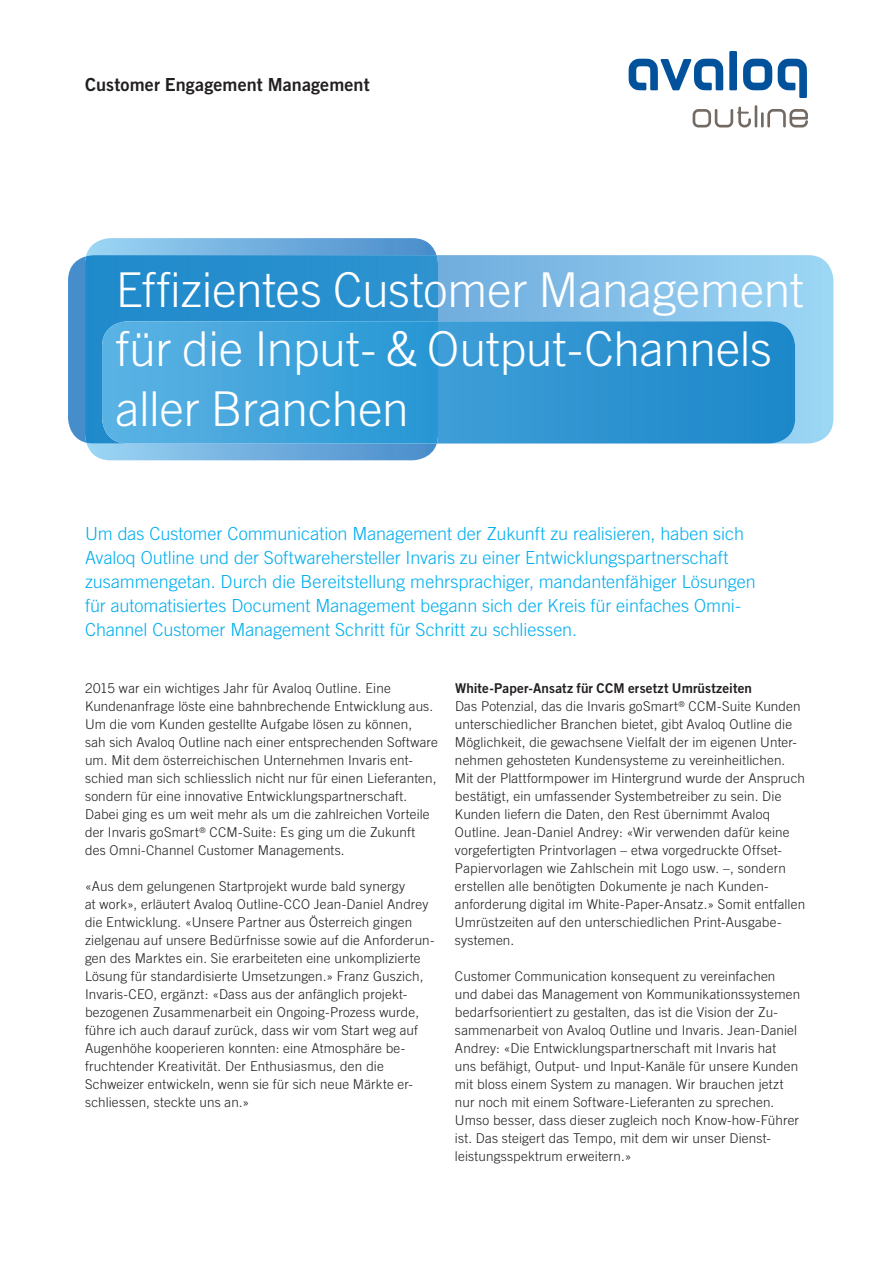
<style>
.page{position:relative;width:893px;height:1263px;background:#fff}
.page>*{position:absolute;margin:0;border:0;box-sizing:border-box;transform-origin:0 0}
.t1{font:300 48px/59.6px "Trade Gothic LT Std";letter-spacing:-.005em;color:#fff}
.t2{font:300 18px/24px "Trade Gothic LT Std";color:#00aeef}
.t3{font:18px "Trade Gothic LT Std Bd 2";letter-spacing:.005em;color:#231f20}
.t4{font:300 13.5px/18px "Trade Gothic LT Std";letter-spacing:.01em;color:#231f20}
.t5{font:13.5px "Trade Gothic LT Std Bd 2";letter-spacing:.01em;color:#231f20}
</style>
<div class="page">
<svg style="left:86px;top:238px;width:351px;height:222px;background:#78b3e0"></svg>
<svg style="left:68px;top:255px;width:765px;height:188px;background:#84c0e8"></svg>
<div style="left:85px;top:255px;width:353px;height:188px;background:#268ecd"></div>
<img style="left:102px;top:321px;width:693px;height:122px">
<div style="left:729px;top:51px;width:8px;height:39px;background:#01519b"></div>
<svg style="left:743px;top:59px;width:29px;height:31px"></svg>
<svg style="left:778px;top:59px;width:29px;height:39px"></svg>
<svg style="left:629px;top:59px;width:94px;height:31px"></svg>
<svg style="left:767px;top:109px;width:41px;height:18px"></svg>
<svg style="left:693px;top:107px;width:58px;height:20px"></svg>
<hr style="left:755px;top:105px;width:2px;height:22px;background:#726a63">
<hr style="left:761px;top:112px;width:3px;height:15px;background:#726a63">
<h2 class="t3" style="left:85px;top:73px;width:286px">Customer Engagement Management</h2>
<h1 class="t1" style="left:116px;top:259px;width:689px">Effizientes Customer Management für die Input- &amp; Output-Channels aller Branchen</h1>
<p class="t2" style="left:85px;top:522px;width:672px">Um das Customer Communication Management der Zukunft zu realisieren, haben sich Avaloq Outline und der Softwarehersteller Invaris zu einer Entwicklungspartnerschaft zusammengetan. Durch die Bereitstellung mehr sprachiger, mandantenfähiger Lösungen für automatisiertes Document Management begann sich der Kreis für einfaches Omni-Channel Customer Management Schritt für Schritt zu schliessen.</p>
<p class="t4" style="left:85px;top:679px;width:354px">2015 war ein wichtiges Jahr für Avaloq Outline. Eine Kunden anfrage löste eine bahnbrechende Entwicklung aus.<br>Um die vom Kunden gestellte Aufgabe lösen zu können,<br>sah sich Avaloq Outline nach einer entsprechenden Software um. Mit dem österreichischen Unternehmen Invaris ent&shy;schied man sich schliesslich nicht nur für einen Lieferanten, sondern für eine innovative Entwicklungspartnerschaft.<br>Dabei ging es um weit mehr als um die zahlreichen Vorteile der Invaris goSmart<sup>®</sup> CCM-Suite: Es ging um die Zukunft des Omni-Channel Customer Managements.</p>
<p class="t4" style="left:85px;top:877px;width:351px">«Aus dem gelungenen Startprojekt wurde bald synergy<br>at work», erläutert Avaloq Outline-CCO Jean-Daniel Andrey die Entwicklung. «Unsere Partner aus Österreich gingen zielgenau auf unsere Bedürfnisse sowie auf die Anforderun&shy;gen des Marktes ein. Sie erarbeiteten eine unkomplizierte Lösung für standardisierte Umsetzungen.» Franz Guszich, Invaris-CEO, ergänzt: «Dass aus der anfänglich projekt&shy;bezogenen Zusammenarbeit ein Ongoing-Prozess wurde, führe ich auch darauf zurück, dass wir vom Start weg auf Augenhöhe kooperieren konnten: eine Atmosphäre be&shy;fruchtender Kreativität. Der Enthusiasmus, den die Schweizer entwickeln, wenn sie für sich neue Märkte er&shy;schliessen, steckte uns an.»</p>
<p class="t5" style="left:455px;top:680px;width:299px">White-Paper-Ansatz für CCM ersetzt Umrüstzeiten</p>
<p class="t4" style="left:455px;top:697px;width:352px">Das Potenzial, das die Invaris goSmart<sup>®</sup> CCM-Suite Kunden unterschiedlicher Branchen bietet, gibt Avaloq Outline die Möglichkeit, die gewachsene Vielfalt der im eigenen Unter&shy;nehmen gehosteten Kundensysteme zu vereinheitlichen.<br>Mit der Plattformpower im Hintergrund wurde der Anspruch bestätigt, ein umfassender Systembetreiber zu sein. Die Kunden liefern die Daten, den Rest übernimmt Avaloq Outline. Jean-Daniel Andrey: «Wir verwenden dafür keine vorgefertigten Printvorlagen – etwa vorgedruckte Offset-Papiervorlagen wie Zahlschein mit Logo usw. –, sondern erstellen alle benötigten Dokumente je nach Kunden&shy;anforderung digital im White-Paper-Ansatz.» Somit entfallen Umrüstzeiten auf den unterschiedlichen Print-Ausgabe&shy;systemen.</p>
<p class="t4" style="left:455px;top:967px;width:347px">Customer Communication konsequent zu vereinfachen und dabei das Management von Kommunikationssystemen bedarfsorientiert zu gestalten, das ist die Vision der Zu&shy;sammenarbeit von Avaloq Outline und Invaris. Jean-Daniel Andrey: «Die Entwicklungs partnerschaft mit Invaris hat uns befähigt, Output- und Input-Kanäle für unsere Kunden mit bloss einem System zu managen. Wir brauchen jetzt nur noch mit einem Software-Lieferanten zu sprechen.<br>Umso besser, dass dieser zugleich noch Know-how-Führer ist. Das steigert das Tempo, mit dem wir unser Dienst&shy;leistungsspektrum erweitern.»</p>
</div>
